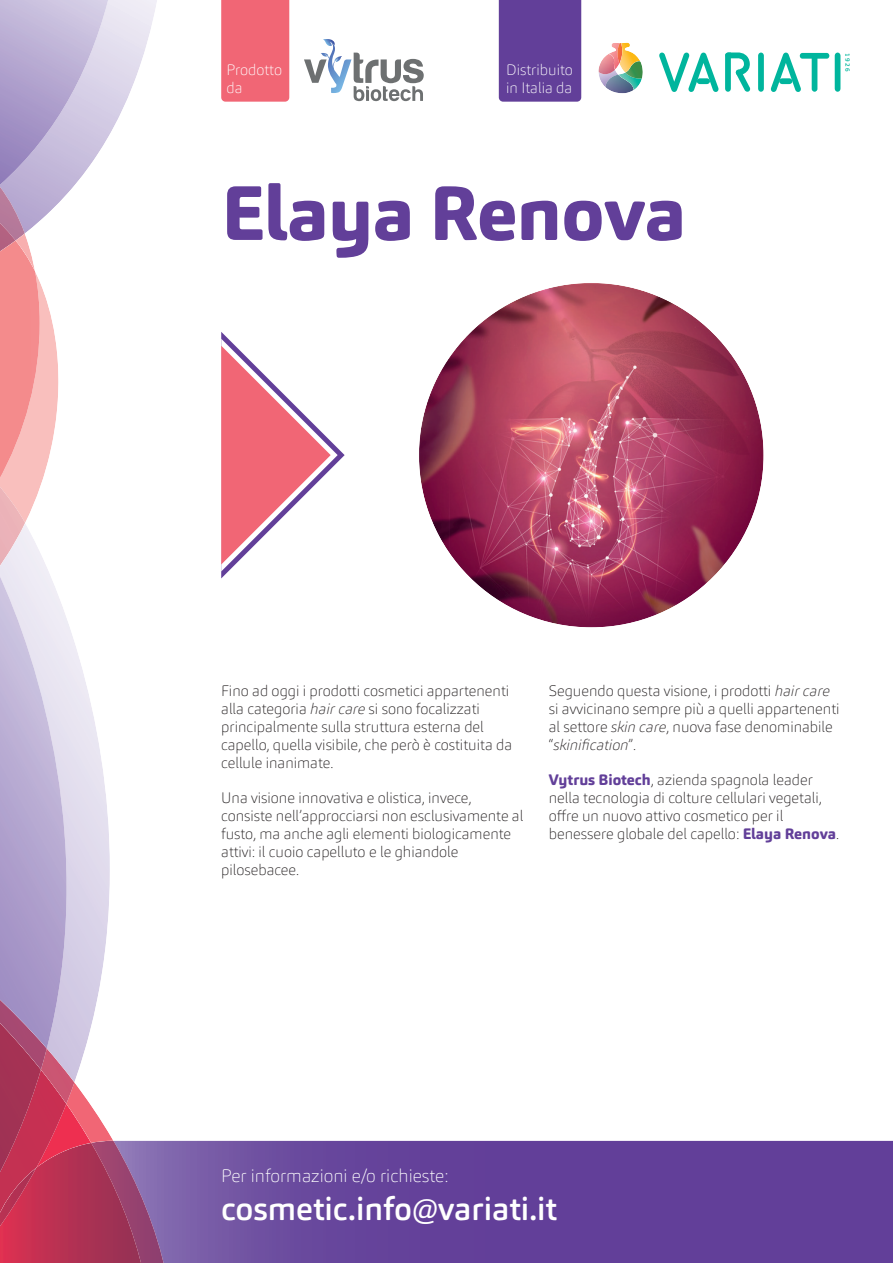
<style>
.page{position:relative;width:893px;height:1263px;background:#fff}
.page>*{position:absolute;margin:0;border:0;box-sizing:border-box;transform-origin:0 0}
.t1{font:800 75.9px "Carnas";letter-spacing:-.01em;color:#623f99}
.t2{font:500 32.25px "Carnas";color:#fff}
.t3{font:100 18px "Carnas";color:#fff}
.t4{font:100 15px/18px "Carnas";color:#231f20}
.t5{font:100 15px/18px "Carnas";color:#fff}
.t6{font:500 6.3px "Carnas";color:#00b59d}
.s1{font-style:italic}
.s2{font-weight:800;color:#623f99}
</style>
<div class="page">
<div style="left:221px;top:0;width:68px;height:102px;background:#f16675"></div>
<div style="left:499px;top:0;width:82px;height:102px;background:#623f99"></div>
<div style="left:834px;top:53px;width:6px;height:39px;background:#00b59d;border-radius:3px"></div>
<div style="left:758px;top:53px;width:5px;height:39px;background:#00b59d;border-radius:3px"></div>
<svg style="left:725px;top:52px;width:25px;height:40px"></svg>
<svg style="left:659px;top:52px;width:60px;height:40px"></svg>
<div style="left:696px;top:78px;width:14px;height:6px;background:#00b59d;border-radius:3px"></div>
<svg style="left:770px;top:53px;width:59px;height:39px"></svg>
<div style="left:779px;top:78px;width:13px;height:6px;background:#00b59d;border-radius:3px"></div>
<svg style="left:599px;top:43px;width:43px;height:47px"></svg>
<img style="left:605px;top:75px;width:28px;height:18px">
<img style="left:598px;top:54px;width:17px;height:20px">
<svg style="left:304px;top:39px;width:119px;height:62px"></svg>
<img style="left:0;top:524px;width:110px;height:558px">
<img style="left:0;top:576px;width:67px;height:472px">
<img style="left:0;top:283px;width:58px;height:239px">
<img style="left:0;top:486px;width:25px;height:81px">
<img style="left:0;top:241px;width:40px;height:238px">
<svg style="left:25px;top:0;width:132px;height:233px"></svg>
<img style="left:0;top:186px;width:25px;height:55px">
<img style="left:0;top:222px;width:16px;height:30px">
<img style="left:0;top:0;width:109px;height:186px">
<svg style="left:74px;top:1082px;width:39px;height:59px"></svg>
<img style="left:47px;top:1048px;width:27px;height:56px">
<img style="left:0;top:999px;width:47px;height:71px">
<img style="left:66px;top:1104px;width:25px;height:39px">
<img style="left:41px;top:1070px;width:25px;height:73px">
<img style="left:0;top:1022px;width:41px;height:121px">
<svg style="left:165px;top:1141px;width:727px;height:122px;background:#66449b"></svg>
<svg style="left:223px;top:1168px;width:224px;height:16px;background:#68489c"></svg>
<svg style="left:223px;top:1196px;width:333px;height:29px;background:#66459b"></svg>
<img style="left:91px;top:1141px;width:74px;height:122px">
<img style="left:0;top:1143px;width:142px;height:120px">
<img style="left:0;top:1168px;width:36px;height:59px">
<img style="left:419px;top:283px;width:344px;height:344px;border-radius:50%">
<svg style="left:221px;top:332px;width:123px;height:246px"></svg>
<p class="t5" style="left:226px;top:63px;width:57px">Prodotto da</p>
<p class="t5" style="left:506px;top:63px;width:68px">Distribuito in Italia da</p>
<h1 class="t1" style="left:221px;top:186px;width:466px">Elaya Renova</h1>
<p class="t6" style="left:850px;top:53px;width:20px;rotate:90deg">1926</p>
<p class="t4" style="left:221px;top:683px;width:292px">Fino ad oggi i prodotti cosmetici appartenenti alla categoria <span class="s1">hair care</span> si sono focalizzati principalmente sulla struttura esterna del capello, quella visibile, che però è costituita da cellule inanimate.</p>
<p class="t4" style="left:221px;top:790px;width:303px">Una visione innovativa e olistica, invece, consiste nell’approcciarsi non esclusivamente al fusto, ma anche agli elementi biologicamente attivi: il cuoio capelluto e le ghiandole pilosebacee.</p>
<p class="t4" style="left:549px;top:683px;width:292px">Seguendo questa visione, i prodotti <span class="s1">hair care </span>si avvicinano sempre più a quelli appartenenti al settore <span class="s1">skin care</span>, nuova fase denominabile “<span class="s1">skinification</span>”.</p>
<p class="t4" style="left:549px;top:772px;width:292px"><span class="s2">Vytrus Biotech</span>, azienda spagnola leader nella tecnologia di colture cellulari vegetali, offre un nuovo attivo cosmetico per il benessere globale del capello: <span class="s2">Elaya Renova</span>.</p>
<p class="t3" style="left:221px;top:1169px;width:228px">Per informazioni e/o richieste:</p>
<h2 class="t2" style="left:221px;top:1197px;width:337px">cosmetic.info@variati.it</h2>
</div>
